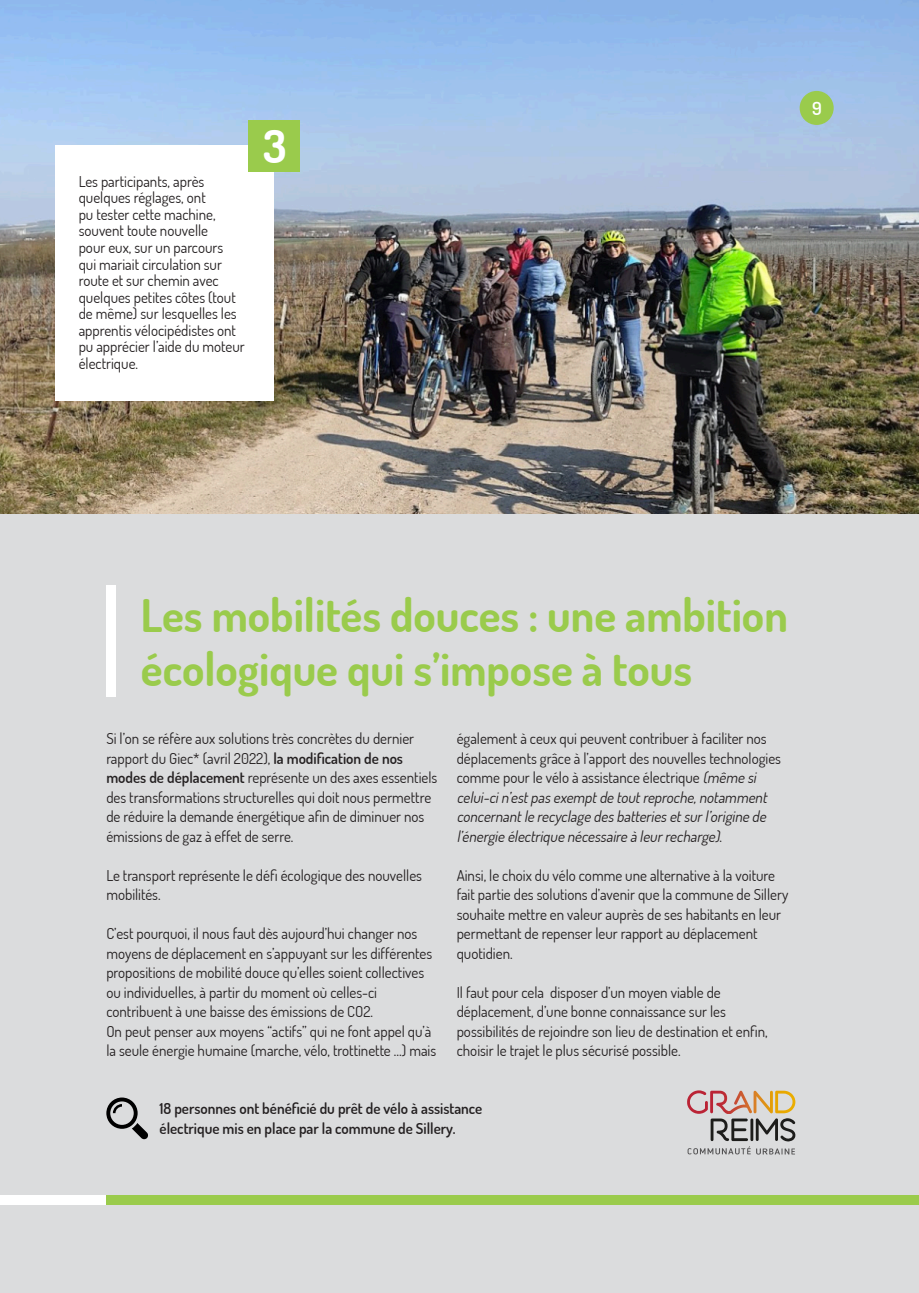
<style>
.page{position:relative;width:919px;height:1293px;background:#fff}
.page>*{position:absolute;margin:0;border:0;box-sizing:border-box;transform-origin:0 0}
.t1{font:700 45px/54px "Dosis";color:#9acb4c}
.t2{font:700 45px "Dosis";color:#fff}
.t3{font:600 18px "Dosis";color:#fff}
.t4{font:15px/19.5px "Dosis";color:#231f20}
.t5{font:italic 15px/19.5px "Dosis";color:#231f20}
.t6{font:600 15px/19.5px "Dosis";color:#231f20}
.s1{font-weight:600}
.s2{font-style:normal}
</style>
<div class="page">
<div style="left:0;top:514px;width:918px;height:779px;background:#dbdcdd"></div>
<div style="left:0;top:1194px;width:106px;height:10px;background:#fff"></div>
<img style="left:0;top:0;width:918px;height:514px">
<div style="left:799px;top:91px;width:34px;height:34px;background:#9acb4c;border-radius:50%"></div>
<div style="left:106px;top:585px;width:10px;height:112px;background:#fff"></div>
<div style="left:106px;top:1194px;width:812px;height:10px;background:#9acb4c"></div>
<div style="left:55px;top:145px;width:219px;height:255px;background:#fff"></div>
<div style="left:248px;top:120px;width:52px;height:52px;background:#9acb4c"></div>
<svg style="left:687px;top:1090px;width:108px;height:64px"></svg>
<svg style="left:106px;top:1097px;width:42px;height:42px"></svg>
<p class="t4" style="left:79px;top:173px;width:167px;line-height:16.5px">Les participants, après quelques réglages, ont<br>pu tester cette machine, souvent toute nouvelle<br>pour eux, sur un parcours<br>qui mariait circulation sur route et sur chemin avec quelques petites côtes (tout de même) sur lesquelles les apprentis vélocipédistes ont pu apprécier l’aide du moteur électrique.</p>
<p class="t2" style="left:263px;top:115px;width:25px">3</p>
<p class="t3" style="left:812px;top:96px;width:11px">9</p>
<p class="t1" style="left:141px;top:586px;width:648px">Les mobilités douces : une ambition écologique qui s’impose à tous</p>
<p class="t4" style="left:106px;top:728px;width:332px">Si l’on se réfère aux solutions très concrètes du dernier rapport du Giec* (avril 2022), <span class="s1">la modification de nos modes de déplacement</span> représente un des axes essentiels des transformations structurelles qui doit nous permettre de réduire la demande énergétique afin de diminuer nos émissions de gaz à effet de serre.</p>
<p class="t4" style="left:106px;top:864px;width:317px">Le transport représente le défi écologique des nouvelles mobilités.</p>
<p class="t4" style="left:106px;top:923px;width:327px">C’est pourquoi, il nous faut dès aujourd’hui changer nos moyens de déplacement en s’appuyant sur les différentes propositions de mobilité douce qu’elles soient collectives ou individuelles, à partir du moment où celles-ci contribuent à une baisse des émissions de CO2.</p>
<p class="t4" style="left:106px;top:1020px;width:331px">On peut penser aux moyens “actifs” qui ne font appel qu’à la seule énergie humaine (marche, vélo, trottinette …) mais</p>
<p class="t5" style="left:456px;top:728px;width:326px"><span class="s2">également à ceux qui peuvent contribuer à faciliter nos déplacements grâce à l’apport des nouvelles technologies comme pour le vélo à assistance électrique</span> (même si celui-cin’estpasexemptde toutreproche,notamment concernantle recyclage desbatteriesetsurl’origine de l’énergie électrique nécessaire à leurrecharge)<span class="s2">.</span></p>
<p class="t4" style="left:456px;top:864px;width:333px">Ainsi, le choix du vélo comme une alternative à la voiture fait partie des solutions d’avenir que la commune de Sillery souhaite mettre en valeur auprès de ses habitants en leur permettant de repenser leur rapport au déplacement quotidien.</p>
<p class="t4" style="left:456px;top:981px;width:312px">Il faut pour cela disposer d’un moyen viable de déplacement, d’une bonne connaissance sur les possibilités de rejoindre son lieu de destination et enfin, choisir le trajet le plus sécurisé possible.</p>
<p class="t6" style="left:159px;top:1098px;width:324px">18 personnes ont bénéficié du prêt de vélo à assistance électrique mis en place par la commune de Sillery.</p>
</div>
